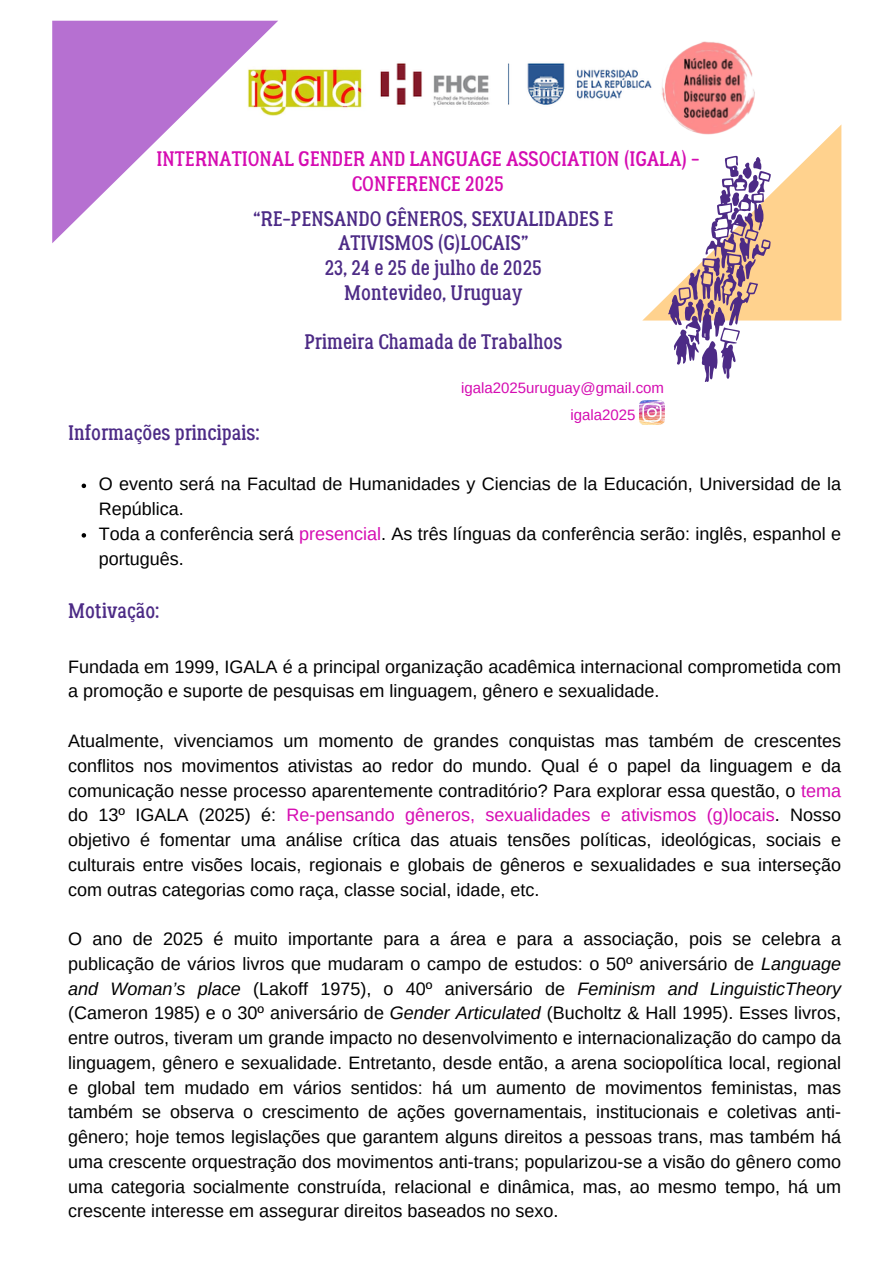
<style>
.page{position:relative;width:894px;height:1264px;background:#fff}
.page>*{position:absolute;margin:0;border:0;box-sizing:border-box;transform-origin:0 0}
.t1{font:21px/24.8px "Lumberjack";color:#4d2b86;text-align:center}
.t2{font:21px/24.8px "Lumberjack";color:#d50cb2;text-align:center}
.t3{font:18px/24.8px "Arimo";color:#000}
.t4{font:15px "Arimo";color:#d50cb2}
.s1{color:#d50cb2}
.s2{font-style:italic}
</style>
<div class="page">
<svg style="left:52px;top:21px;width:226px;height:222px;fill:#b670d1"></svg>
<svg style="left:642px;top:125px;width:199px;height:257px"></svg>
<svg style="left:82px;top:483px;width:4px;height:5px"></svg>
<svg style="left:82px;top:533px;width:4px;height:4px"></svg>
<img style="left:639px;top:400px;width:25px;height:25px">
<img style="left:380px;top:63px;width:273px;height:72px">
<img style="left:248px;top:66px;width:114px;height:50px">
<img style="left:653px;top:41px;width:117px;height:100px">
<p class="t2" style="left:156px;top:147px;width:544px">INTERNATIONAL GENDER AND LANGUAGE ASSOCIATION (IGALA) -<br>CONFERENCE 2025</p>
<p class="t1" style="left:253px;top:207px;width:361px">“RE-PENSANDO GÊNEROS, SEXUALIDADES E<br>ATIVISMOS (G)LOCAIS”<br>23, 24 e 25 de julho de 2025<br>Montevideo, Uruguay</p>
<p class="t1" style="left:304px;top:330px;width:260px">Primeira Chamada de Trabalhos</p>
<p class="t4" style="left:461px;top:379px;width:204px">igala2025uruguay@gmail.com</p>
<h2 class="t4" style="left:570px;top:407px;width:67px">igala2025</h2>
<p class="t1" style="left:68px;top:421px;width:193px">Informações principais:</p>
<p class="t3" style="left:99px;top:471px;width:743px">O evento será na Facultad de Humanidades y Ciencias de la Educación, Universidad de la<br>República.</p>
<p class="t3" style="left:99px;top:521px;width:743px">Toda a conferência será <span class="s1">presencial</span>. As três línguas da conferência serão: inglês, espanhol e português.</p>
<p class="t1" style="left:68px;top:598px;width:93px">Motivação:</p>
<p class="t3" style="left:68px;top:654px;width:774px">Fundada em 1999, IGALA é a principal organização acadêmica internacional comprometida com a promoção e suporte de pesquisas em linguagem, gênero e sexualidade.</p>
<h1 class="t3" style="left:68px;top:728px;width:774px;text-align:justify">Atualmente, vivenciamos um momento de grandes conquistas mas também de crescentes conflitos nos movimentos ativistas ao redor do mundo. Qual é o papel da linguagem e da comunicação nesse processo aparentemente contraditório? Para explorar essa questão, o <span class="s1">tema </span>do 13º IGALA (2025) é: <span class="s1">Re-pensando gêneros, sexualidades e ativismos (g)locais</span>. Nosso objetivo é fomentar uma análise crítica das atuais tensões políticas, ideológicas, sociais e culturais entre visões locais, regionais e globais de gêneros e sexualidades e sua interseção com outras categorias como raça, classe social, idade, etc.</h1>
<p class="t3" style="left:68px;top:926px;width:774px;text-align:justify">O ano de 2025 é muito importante para a área e para a associação, pois se celebra a publicação de vários livros que mudaram o campo de estudos: o 50º aniversário de <span class="s2">Language and Woman’s place</span> (Lakoff 1975), o 40º aniversário de <span class="s2">Feminism and LinguisticTheory </span>(Cameron 1985) e o 30º aniversário de <span class="s2">Gender Articulated</span> (Bucholtz &amp; Hall 1995). Esses livros, entre outros, tiveram um grande impacto no desenvolvimento e internacionalização do campo da linguagem, gênero e sexualidade. Entretanto, desde então, a arena sociopolítica local, regional e global tem mudado em vários sentidos: há um aumento de movimentos feministas, mas também se observa o crescimento de ações governamentais, institucionais e coletivas anti&shy;gênero; hoje temos legislações que garantem alguns direitos a pessoas trans, mas também há uma crescente orquestração dos movimentos anti-trans; popularizou-se a visão do gênero como uma categoria socialmente construída, relacional e dinâmica, mas, ao mesmo tempo, há um crescente interesse em assegurar direitos baseados no sexo.</p>
</div>
